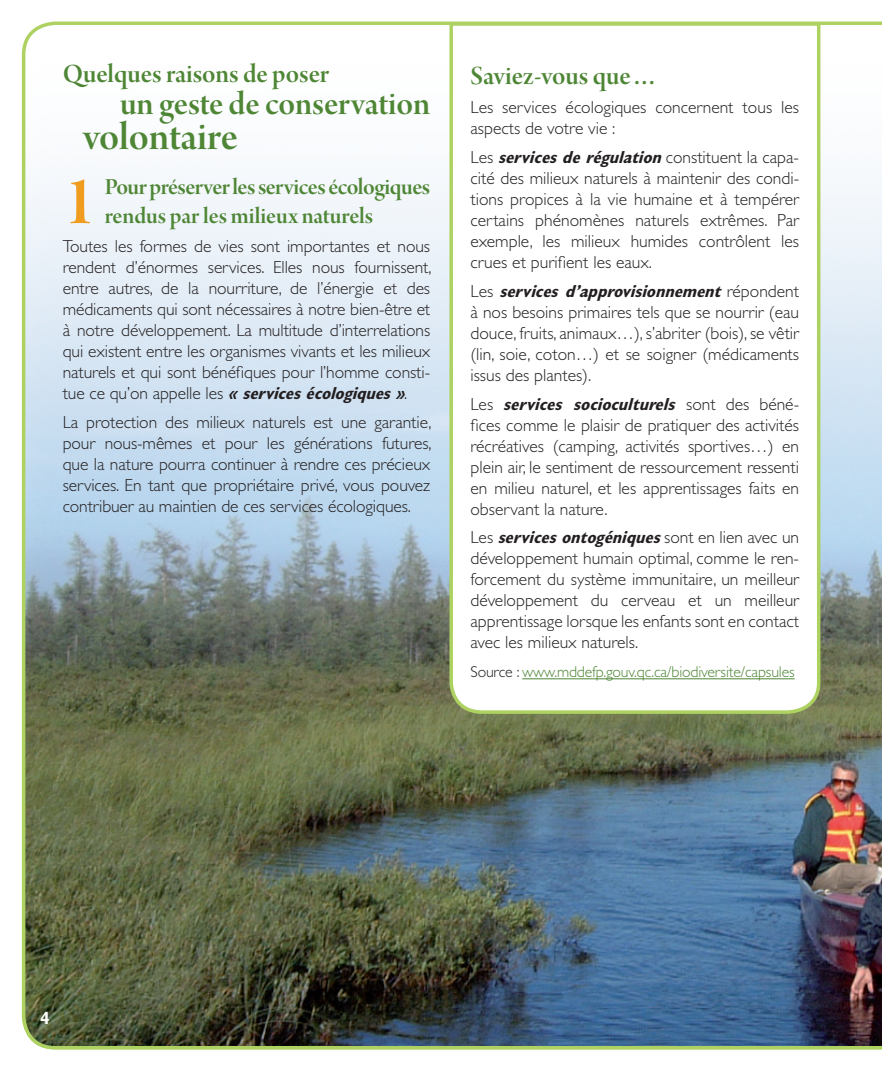
<style>
.page{position:relative;width:882px;height:1071px;background:#fff}
.page>*{position:absolute;margin:0;border:0;box-sizing:border-box;transform-origin:0 0}
.t1{font:72.98px "Arno Pro Smbd Display";color:#f09d1f}
.t2{font:42px "Arno Pro Smbd Display";letter-spacing:-.005em;color:#4e8635}
.t3{font:35px "Arno Pro Smbd Display";letter-spacing:-.005em;color:#4e8635}
.t4{font:28px "Arno Pro Smbd Display";color:#4e8635}
.t5{font:24.5px/29.4px "Arno Pro Smbd Display";letter-spacing:-.015em;color:#4e8635}
.t6{font:300 17.5px/21px "Gill Sans";color:#231f20;text-align:justify}
.t7{font:700 condensed 17.5px "Gill Sans";color:#fff}
.t8{font:300 15.75px "Gill Sans";letter-spacing:-.01em;color:#4e8635}
.s1{font-weight:700;font-style:italic;font-stretch:condensed}
.s2{color:#231f20}
</style>
<div class="page">
<img style="left:22px;top:22px;width:860px;height:1027px">
<svg style="left:448px;top:21px;width:374px;height:695px"></svg>
<hr style="left:522px;top:678px;width:273px;height:1px;background:#4e8635">
<h3 class="t4" style="left:63px;top:59px;width:268px">Quelques raisons de poser</h3>
<h3 class="t3" style="left:120px;top:84px;width:312px">un geste de conservation</h3>
<h2 class="t2" style="left:83px;top:113px;width:157px">volontaire</h2>
<h1 class="t1" style="left:63px;top:161px;width:36px">1</h1>
<h3 class="t5" style="left:105px;top:173px;width:327px">Pour préserver les services écologiques rendus par les milieux naturels</h3>
<p class="t6" style="left:63px;top:236px;width:370px">Toutes les formes de vies sont importantes et nous rendent d’énormes services. Elles nous fournissent, entre autres, de la nourriture, de l’énergie et des médicaments qui sont nécessaires à notre bien-être et à notre développement. La multitude d’interrelations qui existent entre les organismes vivants et les milieux naturels et qui sont bénéfiques pour l’homme consti&shy;t u e c e q u ’ o n a p p e l l e l e s <span class="s1">«servicesécologiques»</span>.</p>
<p class="t6" style="left:63px;top:412px;width:370px">La protection des milieux naturels est une garantie, pour nous-mêmes et pour les générations futures, que la nature pourra continuer à rendre ces précieux services. En tant que propriétaire privé, vous pouvez contribuer au maintien de ces services écologiques.</p>
<h3 class="t4" style="left:470px;top:60px;width:190px">Saviez-vous que…</h3>
<p class="t6" style="left:470px;top:97px;width:330px">Les services écologiques concernent tous les aspects de votre vie :</p>
<p class="t6" style="left:470px;top:147px;width:330px">Les <span class="s1">servicesderégulation</span>constituent la capa&shy;cité des milieux naturels à maintenir des condi&shy;tions propices à la vie humaine et à tempérer certains phénomènes naturels extrêmes. Par exemple, les milieux humides contrôlent les crues et purifient les eaux.</p>
<p class="t6" style="left:470px;top:280px;width:330px">L e s <span class="s1">services d’approvisionnement</span>r é p o n d e n t à nos besoins primaires tels que se nourrir (eau douce, fruits, animaux…), s’abriter (bois), se vêtir (lin, soie, coton…) et se soigner (médicaments issus des plantes).</p>
<p class="t6" style="left:470px;top:393px;width:330px">L e s <span class="s1">services socioculturels</span> s o n t d e s b é n é - fices comme le plaisir de pratiquer des activités récréatives (camping, activités sportives…) en plein air, le sentiment de ressourcement ressenti en milieu naturel, et les apprentissages faits en observant la nature.</p>
<p class="t6" style="left:470px;top:527px;width:330px">L e s <span class="s1">servicesontogéniques</span>s o n t e n l i e n av e c u n développement humain optimal, comme le ren&shy;forcement du système immunitaire, un meilleur développement du cerveau et un meilleur apprentissage lorsque les enfants sont en contact avec les milieux naturels.</p>
<p class="t8" style="left:470px;top:663px;width:326px"><span class="s2">Source :</span> www.mddefp.gouv.qc.ca/biodiversite/capsules</p>
<p class="t7" style="left:41px;top:1008px;width:11px">4</p>
</div>
